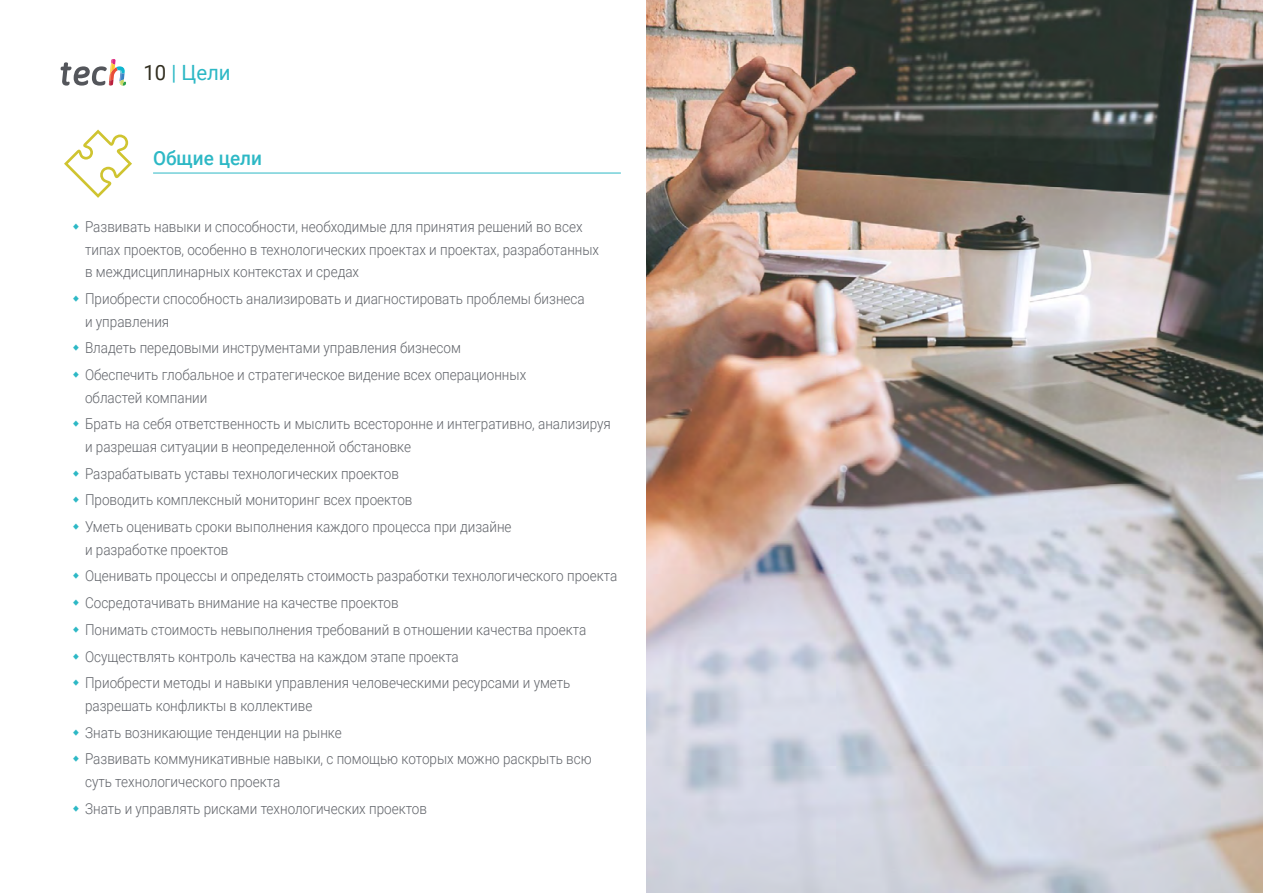
<style>
.page{position:relative;width:1263px;height:893px;background:#fff}
.page>*{position:absolute;margin:0;border:0;box-sizing:border-box;transform-origin:0 0}
.t1{font:21px "Roboto";color:#2db8c5}
.t2{font:500 19.5px "Roboto";color:#2db8c5}
.t3{font:300 15px/26.7px "Roboto";color:#61646a;scale:.9 1}
.s1{color:#312e20}
</style>
<div class="page">
<hr style="left:153px;top:173px;width:468px;height:1px;background:#2db8c5">
<svg style="left:64px;top:130px;width:68px;height:68px"></svg>
<svg style="left:61px;top:59px;width:65px;height:27px"></svg>
<img style="left:646px;top:0;width:617px;height:893px">
<h1 class="t1" style="left:144px;top:57px;width:89px"><span class="s1">10</span> | Цели</h1>
<h2 class="t2" style="left:153px;top:144px;width:110px">Общие цели</h2>
<p class="t3" style="left:85px;top:215px;width:573px;line-height:22.5px">Развивать навыки и способности, необходимые для принятия решений во всех типах проектов, особенно в технологических проектах и проектах, разработанных в междисциплинарных контекстах и средах</p>
<p class="t3" style="left:85px;top:287px;width:557px;line-height:22.5px">Приобрести способность анализировать и диагностировать проблемы бизнеса и управления</p>
<p class="t3" style="left:85px;top:334px;width:492px">Владеть передовыми инструментами управления бизнесом<br>Обеспечить глобальное и стратегическое видение всех операционных</p>
<p class="t3" style="left:85px;top:383px;width:586px">областей компании<br>Брать на себя ответственность и мыслить всесторонне и интегративно, анализируя</p>
<p class="t3" style="left:85px;top:433px;width:475px">и разрешая ситуации в неопределенной обстановке<br>Разрабатывать уставы технологических проектов<br>Проводить комплексный мониторинг всех проектов<br>Уметь оценивать сроки выполнения каждого процесса при дизайне</p>
<p class="t3" style="left:85px;top:535px;width:593px">и разработке проектов<br>Оценивать процессы и определять стоимость разработки технологического проекта Сосредотачивать внимание на качестве проектов<br>Понимать стоимость невыполнения требований в отношении качества проекта Осуществлять контроль качества на каждом этапе проекта<br>Приобрести методы и навыки управления человеческими ресурсами и уметь</p>
<p class="t3" style="left:85px;top:692px;width:564px">разрешать конфликты в коллективе<br>Знать возникающие тенденции на рынке<br>Развивать коммуникативные навыки, с помощью которых можно раскрыть всю</p>
<p class="t3" style="left:85px;top:768px;width:381px">суть технологического проекта<br>Знать и управлять рисками технологических проектов</p>
</div>
